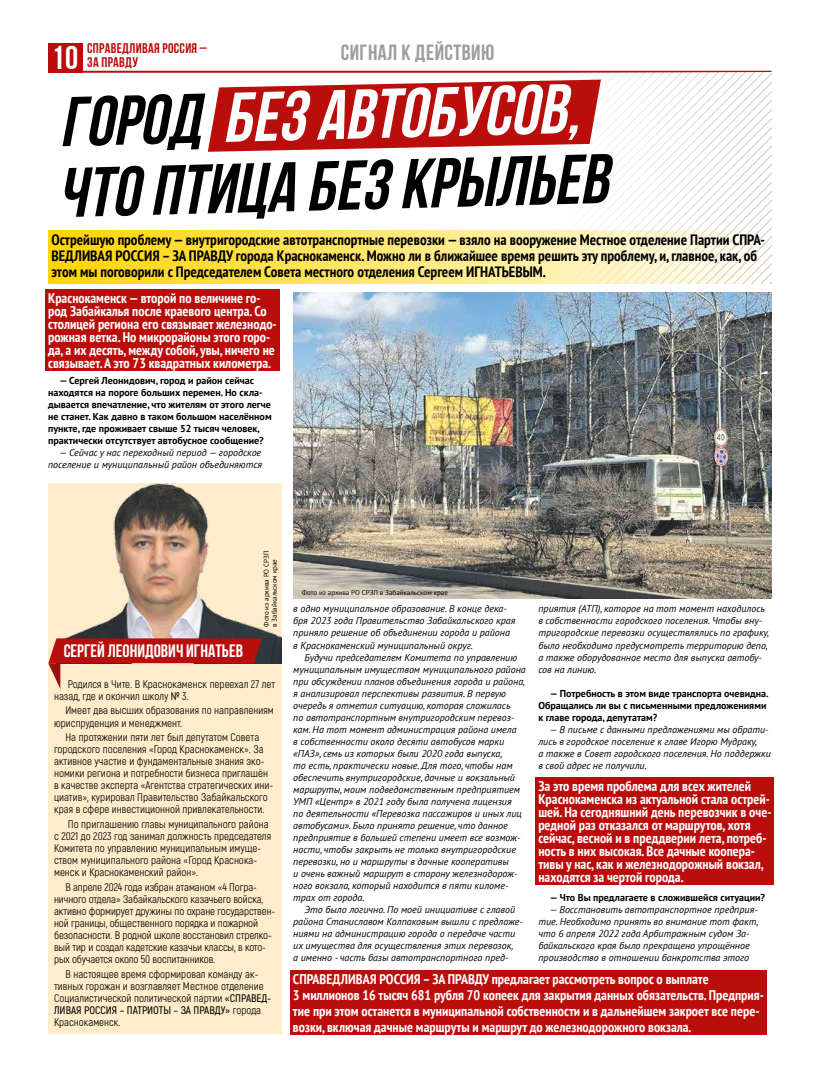
<style>
.page{position:relative;width:820px;height:1078px;background:#fff}
.page>*{position:absolute;margin:0;border:0;box-sizing:border-box;transform-origin:0 0}
.t1{font:italic 700 69.9px/71.6px "Bebas Neue";color:#000}
.t2{font:33px "Bebas Neue Cyrillic";color:#fff}
.t3{font:700 22px "Bebas Neue";letter-spacing:.02em;color:#9d9d9c}
.t4{font:700 18px "Bebas Neue";color:#fff}
.t5{font:700 condensed 15px/16px "PT Sans";color:#000}
.t6{font:700 condensed 14px/13px "PT Sans";color:#fff}
.t7{font:700 14px/14px "Bebas Neue";letter-spacing:.02em;color:#b90e0c}
.t8{font:11px/12px "Akrobat";color:#000}
.t9{font:italic 10px/12px "PT Sans";color:#000}
.t10{font:700 10px/12px "PT Sans";color:#000}
.t11{font:7px/8px "PT Sans";color:#000}
.s1{color:#fff}
.s2{font-family:"PT Sans";font-stretch:condensed}
.s3{font-weight:600}
</style>
<div class="page">
<hr style="left:69px;top:71px;width:702px;height:2px;background:#b90e0c">
<div style="left:48px;top:43px;width:35px;height:30px;background:#b90e0c"></div>
<img style="left:582px;top:73px;width:189px;height:157px">
<div style="left:48px;top:230px;width:723px;height:53px;background:linear-gradient(to right,#ffd602,#fbfaf8)"></div>
<svg style="left:208px;top:80px;width:392px;height:72px;background:#c22e2c"></svg>
<div style="left:45px;top:289px;width:234px;height:82px;background:#b90e0c"></div>
<div style="left:535px;top:776px;width:239px;height:108px;background:#b90e0c"></div>
<img style="left:293px;top:292px;width:478px;height:306px">
<div style="left:48px;top:483px;width:233px;height:551px;background:#ffeccb"></div>
<img style="left:65px;top:483px;width:216px;height:180px">
<svg style="left:48px;top:638px;width:214px;height:51px"></svg>
<div style="left:290px;top:970px;width:476px;height:64px;background:#b90e0c"></div>
<h3 class="t3" style="left:341px;top:40px;width:155px">СИГНАЛ К ДЕЙСТВИЮ</h3>
<h2 class="t2" style="left:51px;top:39px;width:28px">10</h2>
<h3 class="t7" style="left:87px;top:41px;width:121px">СПРАВЕДЛИВАЯ РОССИЯ –<br>ЗА ПРАВДУ</h3>
<h1 class="t1" style="left:55px;top:83px;width:552px;rotate:-1deg">Город <span class="s1">без автобусов, </span>что птица без крыльев</h1>
<p class="t5" style="left:51px;top:232px;width:714px">Острейшую проблему — внутригородские автотранспортные перевозки — взяло на вооружение Местное отделение Партии СПРА-<br>ВЕДЛИВАЯ РОССИЯ – ЗА ПРАВДУ города Краснокаменск. Можно ли в ближайшее время решить эту проблему, и, главное, как, об этом мы поговорили с Председателем Совета местного отделения Сергеем ИГНАТЬЕВЫМ.</p>
<p class="t6" style="left:48px;top:291px;width:230px">Краснокаменск — второй по величине го&shy;род Забайкалья после краевого центра. Со столицей региона его связывает железнодо&shy;рожная ветка. Но микрорайоны этого горо&shy;да, а их десять, между собой, увы, ничего не связывает. А это 73 квадратных километра.</p>
<p class="t10" style="left:48px;top:374px;width:225px;text-indent:11px">— Сергей Леонидович, город и район сейчас находятся на пороге больших перемен. Но скла&shy;дывается впечатление, что жителям от этого легче не станет. Как давно в таком большом населённом пункте, где проживает свыше 52 тысяч человек, практически отсутствует автобусное сообщение?</p>
<p class="t9" style="left:48px;top:446px;width:215px;text-align:right">— Сейчас у нас переходный период — городское поселение и муниципальный район объединяются</p>
<p class="t11" style="left:262px;top:626px;width:78px;rotate:-90deg">Фото из архива РО СРЗП в Забайкальском крае</p>
<p class="t11" style="left:301px;top:588px;width:148px">Фото из архива РО СРЗП в Забайкальском крае</p>
<p class="t9" style="left:293px;top:602px;width:224px">в одно муниципальное образование. В конце дека&shy;бря 2023 года Правительство Забайкальского края приняло решение об объединении города и района в Краснокаменский муниципальный округ.</p>
<p class="t9" style="left:293px;top:650px;width:234px;text-indent:11px">Будучи председателем Комитета по управлению муниципальным имуществом муниципального района при обсуждении планов объединения города и района, я анализировал перспективы развития. В первую очередь я отметил ситуацию, которая сложилась<br>по автотранспортным внутригородским перевоз&shy;кам. На тот момент администрация района имела<br>в собственности около десяти автобусов марки «ПАЗ», семь из которых были 2020 года выпуска,<br>то есть, практически новые. Для того, чтобы нам обеспечить внутригородские, дачные и вокзальный маршруты, моим подведомственным предприятием УМП «Центр» в 2021 году была получена лицензия<br>по деятельности «Перевозка пассажиров и иных лиц автобусами». Было принято решение, что данное предприятие в большей степени имеет все возмож&shy;ности, чтобы закрыть не только внутригородские перевозки, но и маршруты в дачные кооперативы<br>и очень важный маршрут в сторону железнодорож&shy;ного вокзала, который находится в пяти киломе&shy;трах от города.</p>
<p class="t9" style="left:293px;top:902px;width:231px;text-indent:11px">Это было логично. По моей инициативе с главой района Станиславом Колпаковым вышли с предложе&shy;ниями на администрацию города о передаче части их имущества для осуществления этих перевозок,<br>а именно - часть базы автотранспортного пред-</p>
<p class="t9" style="left:538px;top:602px;width:232px">приятия (АТП), которое на тот момент находилось в собственности городского поселения. Чтобы вну&shy;тригородские перевозки осуществлялись по графику, было необходимо предусмотреть территорию депо, а также оборудованное место для выпуска автобу&shy;сов на линию.</p>
<p class="t10" style="left:538px;top:686px;width:232px;text-indent:11px">— Потребность в этом виде транспорта очевидна.<br>Обращались ли вы с письменными предложениями к главе города, депутатам?</p>
<p class="t9" style="left:538px;top:722px;width:234px;text-indent:11px">— В письме с данными предложениями мы обрати&shy;лись в городское поселение к главе Игорю Мудраку,<br>а также в Совет городского поселения. Но поддержки в свой адрес не получили.</p>
<p class="t6" style="left:538px;top:778px;width:234px">За это время проблема для всех жителей Краснокаменска из актуальной стала острей&shy;шей. На сегодняшний день перевозчик в оче&shy;редной раз отказался от маршрутов, хотя сейчас, весной и в преддверии лета, потреб&shy;ность в них высокая. Все дачные коопера&shy;тивы у нас, как и железнодорожный вокзал, находятся за чертой города.</p>
<p class="t10" style="left:549px;top:890px;width:217px">— Что Вы предлагаете в сложившейся ситуации?</p>
<p class="t9" style="left:538px;top:902px;width:221px;text-indent:11px">— Восстановить автотранспортное предприя&shy;тие. Необходимо принять во внимание тот факт, что 6 апреля 2022 года Арбитражным судом За&shy;байкальского края было прекращено упрощённое производство в отношении банкротства этого</p>
<h3 class="t4" style="left:64px;top:640px;width:181px">сергей леонидович игнатьев</h3>
<p class="t8" style="left:54px;top:677px;width:222px;text-indent:14px">Родился в Чите. В Краснокаменск переехал 27 лет назад, где и окончил школу <span class="s2">№</span> 3.</p>
<p class="t8" style="left:54px;top:704px;width:221px;text-indent:11px">Имеет два высших образования по направлениям юриспруденция и менеджмент.</p>
<p class="t8" style="left:54px;top:731px;width:220px;text-indent:11px">На протяжении пяти лет был депутатом Совета городского поселения «Город Краснокаменск». За активное участие и фундаментальные знания эко&shy;номики региона и потребности бизнеса приглашён в качестве эксперта «Агентства стратегических ини&shy;циатив», курировал Правительство Забайкальского края в сфере инвестиционной привлекательности.</p>
<p class="t8" style="left:54px;top:818px;width:218px;text-indent:14px">По приглашению главы муниципального района с 2021 до 2023 год занимал должность председателя Комитета по управлению муниципальным имуще&shy;ством муниципального района «Город Краснока&shy;менск и Краснокаменский район».</p>
<p class="t8" style="left:54px;top:881px;width:222px;text-indent:11px">В апреле 2024 года избран атаманом «4 Погра&shy;ничного отдела» Забайкальского казачьего войска, активно формирует дружины по охране государствен&shy;ной границы, общественного порядка и пожарной безопасности. В родной школе восстановил стрелко&shy;вый тир и создал кадетские казачьи классы, в кото&shy;рых обучается около 50 воспитанников.</p>
<p class="t8" style="left:54px;top:967px;width:218px;text-indent:11px">В настоящее время сформировал команду ак&shy;тивных горожан и возглавляет Местное отделение Социалистической политической партии <span class="s3">«СПРАВЕД-ЛИВАЯ РОССИЯ – ПАТРИОТЫ – ЗА ПРАВДУ»</span> города Краснокаменск.</p>
<p class="t6" style="left:293px;top:970px;width:472px;line-height:16px">СПРАВЕДЛИВАЯ РОССИЯ – ЗА ПРАВДУ предлагает рассмотреть вопрос о выплате<br>3 миллионов 16 тысяч 681 рубля 70 копеек для закрытия данных обязательств. Предприя&shy;тие при этом останется в муниципальной собственности и в дальнейшем закроет все пере&shy;возки, включая дачные маршруты и маршрут до железнодорожного вокзала.</p>
</div>
